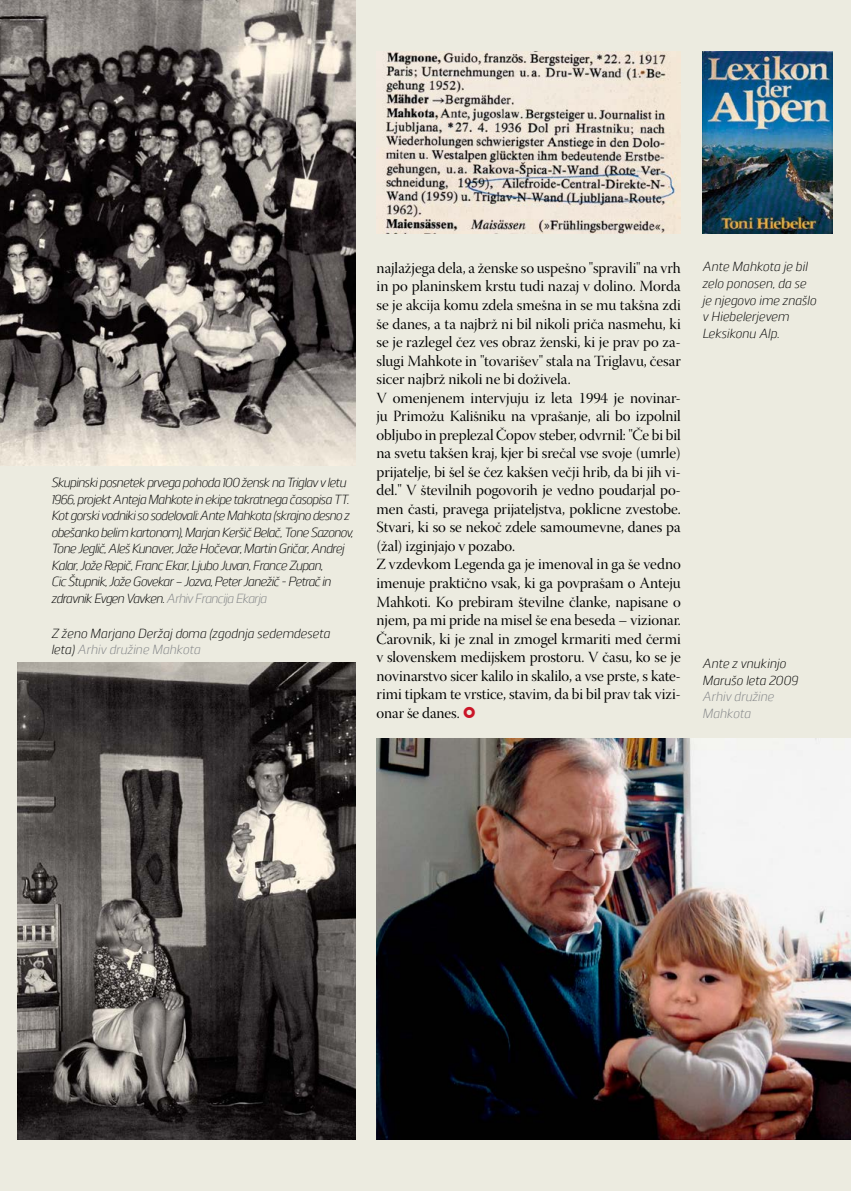
<style>
.page{position:relative;width:851px;height:1191px;background:#fff}
.page>*{position:absolute;margin:0;border:0;box-sizing:border-box;transform-origin:0 0}
.t1{font:15.45px/18.5px "Warnock Pro Disp";letter-spacing:-.005em;color:#000}
.t2{font:italic 300 13.2px/16.5px "Juhl";letter-spacing:-.045em;color:#000}
.t3{font:italic 300 13.2px/16.5px "Juhl";color:#000}
.t4{font:italic 300 13.2px/16.5px "Juhl";color:#808285}
.s1{color:#808285}
.s2{font-family:"Markacija";color:#ca1528}
</style>
<div class="page">
<div style="left:0;top:0;width:850px;height:1191px;background:#ecebe0"></div>
<img style="left:17px;top:662px;width:338px;height:478px">
<img style="left:0;top:0;width:355px;height:465px">
<img style="left:382px;top:51px;width:298px;height:183px">
<img style="left:702px;top:51px;width:130px;height:183px">
<img style="left:376px;top:739px;width:474px;height:401px">
<p class="t2" style="left:51px;top:473px;width:303px">Skupinski posnetek prvega pohoda 100 žensk na Triglav v letu 1966, projekt Anteja Mahkote in ekipe takratnega časopisa TT.<br>Kot gorski vodniki so sodelovali: Ante Mahkota (skrajno desno z obešanko belim kartonom), Marjan Keršič Belač, Tone Sazonov, Tone Jeglič, Aleš Kunaver, Jože Hočevar, Martin Gričar, Andrej Kalar, Jože Repič, Franc Ekar, Ljubo Juvan, France Zupan,<br>Cic Štupnik, Jože Govekar – Jozva, Peter Janežič - Petrač in zdravnik Evgen Vavken. <span class="s1">Arhiv Francija Ekarja</span></p>
<p class="t3" style="left:51px;top:624px;width:280px">Z ženo Marjano Deržaj doma (zgodnja sedemdeseta leta) <span class="s1">Arhiv družine Mahkota</span></p>
<p class="t1" style="left:376px;top:260px;width:306px">najlažjega dela, a ženske so uspešno "spravili" na vrh in po planinskem krstu tudi nazaj v dolino. Morda se je akcija komu zdela smešna in se mu takšna zdi še danes, a ta najbrž ni bil nikoli priča nasmehu, ki se je razlegel čez ves obraz ženski, ki je prav po za&shy;slugi Mahkote in "tovarišev" stala na Triglavu, česar sicer najbrž nikoli ne bi doživela.<br>V omenjenem intervjuju iz leta 1994 je novinar&shy;ju Primožu Kališniku na vprašanje, ali bo izpolnil obljubo in preplezal Čopov steber, odvrnil: "Če bi bil na svetu takšen kraj, kjer bi srečal vse svoje (umrle) prijatelje, bi šel še čez kakšen večji hrib, da bi jih vi&shy;del." V številnih pogovorih je vedno poudarjal po&shy;men časti, pravega prijateljstva, poklicne zvestobe.<br>Stvari, ki so se nekoč zdele samoumevne, danes pa (žal) izginjajo v pozabo.<br>Z vzdevkom Legenda ga je imenoval in ga še vedno imenuje praktično vsak, ki ga povprašam o Anteju Mahkoti. Ko prebiram številne članke, napisane o njem, pa mi pride na misel še ena beseda – vizionar.<br>Čarovnik, ki je znal in zmogel krmariti med čermi v slovenskem medijskem prostoru. V času, ko se je novinarstvo sicer kalilo in skalilo, a vse prste, s kate&shy;rimi tipkam te vrstice, stavim, da bi bil prav tak vizi&shy;onar še danes. <span class="s2">m</span></p>
<p class="t3" style="left:702px;top:257px;width:116px">Ante Mahkota je bil zelo ponosen, da se je njegovo ime znašlo v Hiebelerjevem<br>Leksikonu Alp.</p>
<p class="t3" style="left:702px;top:654px;width:97px">Ante z vnukinjo<br>Marušo leta 2009</p>
<p class="t4" style="left:702px;top:687px;width:73px">Arhiv družine<br>Mahkota</p>
</div>
